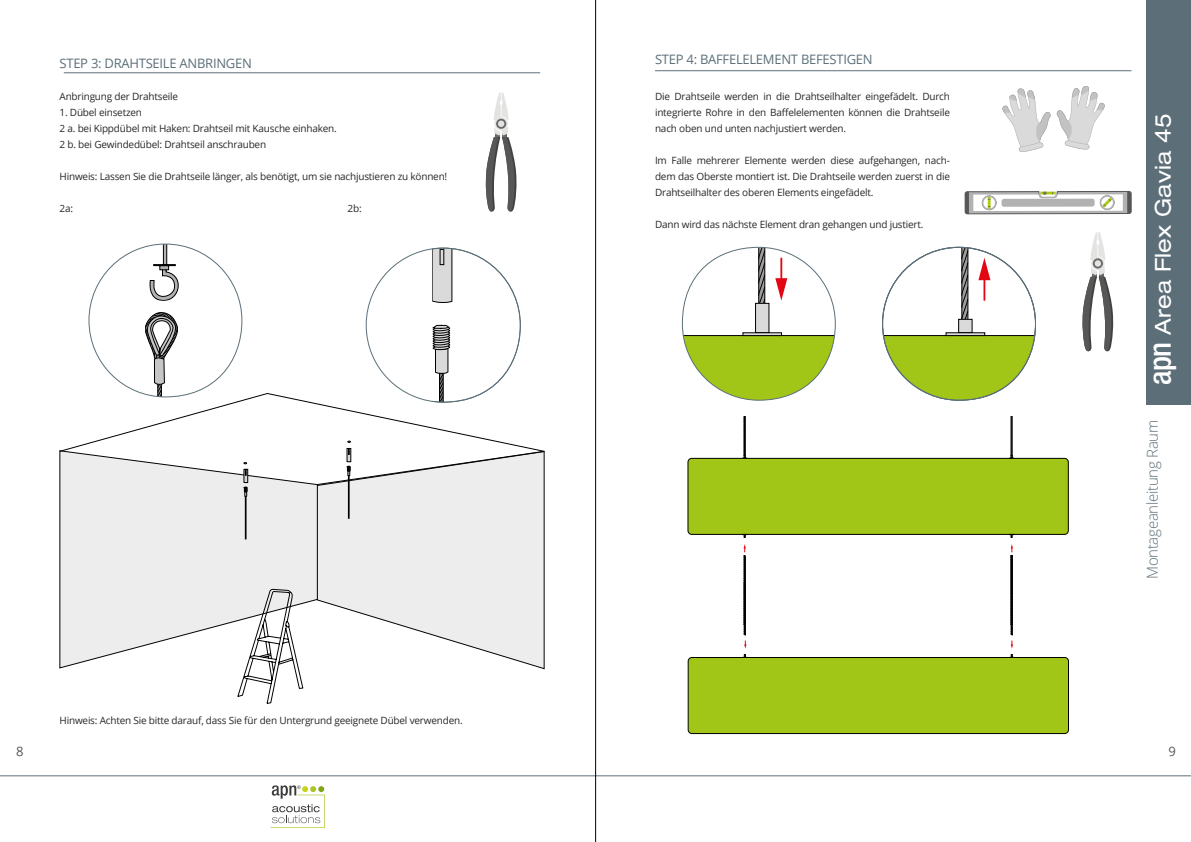
<style>
.page{position:relative;width:1191px;height:842px;background:#fff}
.page>*{position:absolute;margin:0;border:0;box-sizing:border-box;transform-origin:0 0}
.t1{font:expanded 22px "Helvetica Neue LT";letter-spacing:.01em;color:#fff}
.t2{font:300 15px "Open Sans";letter-spacing:-.02em;color:#5c6f79}
.t3{font:13px "Open Sans";letter-spacing:-.02em;color:#5c6f79}
.t4{font:13px "Open Sans";color:#575756}
.t5{font:10px/16px "Open Sans";letter-spacing:-.02em;color:#282827;text-align:justify}
.s1{font-weight:500;font-stretch:condensed;font-size:31px}
</style>
<div class="page">
<hr style="left:0;top:775px;width:1191px;height:1px;background:#5c6f79">
<svg style="left:270px;top:785px;width:55px;height:43px"></svg>
<div style="left:1146px;top:0;width:45px;height:405px;background:#5c6f79"></div>
<hr style="left:64px;top:72px;width:476px;height:1px;background:#5c6f79">
<svg style="left:59px;top:485px;width:258px;height:184px;background:#ededed"></svg>
<svg style="left:317px;top:485px;width:228px;height:184px"></svg>
<svg style="left:236px;top:588px;width:68px;height:116px"></svg>
<svg style="left:59px;top:392px;width:486px;height:93px"></svg>
<div style="left:245px;top:496px;width:1px;height:43px;border:1px solid #000"></div>
<div style="left:348px;top:476px;width:1px;height:42px;border:1px solid #000"></div>
<svg style="left:347px;top:441px;width:4px;height:35px"></svg>
<svg style="left:244px;top:462px;width:4px;height:34px"></svg>
<svg style="left:485px;top:93px;width:32px;height:119px"></svg>
<hr style="left:595px;top:0;width:1px;height:842px;background:#000">
<svg style="left:1002px;top:88px;width:48px;height:64px"></svg>
<svg style="left:1056px;top:86px;width:49px;height:63px"></svg>
<svg style="left:964px;top:191px;width:167px;height:23px"></svg>
<div style="left:1001px;top:199px;width:93px;height:8px;background:#b3b2b2;border-radius:3px"></div>
<div style="left:688px;top:657px;width:380px;height:76px;background:#a2c617;border-radius:4px"></div>
<div style="left:688px;top:657px;width:380px;height:77px;border:1px solid #000;border-radius:4px"></div>
<svg style="left:742px;top:416px;width:5px;height:42px"></svg>
<svg style="left:1009px;top:416px;width:4px;height:42px"></svg>
<div style="left:688px;top:458px;width:380px;height:76px;background:#a2c617;border-radius:4px"></div>
<div style="left:688px;top:458px;width:380px;height:76px;border:1px solid #000;border-radius:4px"></div>
<svg style="left:1009px;top:544px;width:5px;height:114px"></svg>
<svg style="left:742px;top:544px;width:5px;height:114px"></svg>
<svg style="left:742px;top:534px;width:5px;height:3px"></svg>
<svg style="left:1082px;top:232px;width:32px;height:120px"></svg>
<hr style="left:655px;top:70px;width:476px;height:1px;background:#5c6f79">
<svg style="left:882px;top:335px;width:153px;height:65px"></svg>
<hr style="left:983px;top:276px;width:2px;height:25px;background:#e30613">
<svg style="left:978px;top:258px;width:12px;height:22px"></svg>
<svg style="left:959px;top:247px;width:9px;height:72px"></svg>
<div style="left:958px;top:319px;width:14px;height:14px;background:#dadada"></div>
<div style="left:958px;top:319px;width:14px;height:14px;border:1px solid #000"></div>
<div style="left:945px;top:333px;width:40px;height:3px;border:1px solid #000"></div>
<svg style="left:682px;top:335px;width:153px;height:65px"></svg>
<hr style="left:780px;top:258px;width:2px;height:24px;background:#e30613">
<svg style="left:775px;top:278px;width:12px;height:23px"></svg>
<svg style="left:756px;top:249px;width:9px;height:54px"></svg>
<div style="left:755px;top:303px;width:14px;height:30px;background:#dadada"></div>
<div style="left:755px;top:303px;width:14px;height:30px;border:1px solid #000"></div>
<div style="left:742px;top:333px;width:39px;height:3px;border:1px solid #000"></div>
<div style="left:89px;top:244px;width:153px;height:153px;background:#fff;border-radius:50%"></div>
<svg style="left:144px;top:312px;width:34px;height:85px"></svg>
<svg style="left:147px;top:244px;width:37px;height:57px"></svg>
<div style="left:366px;top:248px;width:154px;height:154px;background:#fff;border-radius:50%"></div>
<svg style="left:432px;top:248px;width:89px;height:155px"></svg>
<h3 class="t3" style="left:60px;top:54px;width:194px">STEP 3: DRAHTSEILE ANBRINGEN</h3>
<p class="t5" style="left:60px;top:88px;width:120px">Anbringung der Drahtseile</p>
<p class="t5" style="left:60px;top:104px;width:279px;text-align:left">1. Dübel einsetzen<br>2 a. bei Kippdübel mit Haken: Drahtseil mit Kausche einhaken.<br>2 b. bei Gewindedübel: Drahtseil anschrauben</p>
<p class="t5" style="left:60px;top:168px;width:389px">Hinweis: Lassen Sie die Drahtseile länger, als benötigt, um sie nachjustieren zu können!</p>
<p class="t5" style="left:60px;top:200px;width:15px">2a:</p>
<p class="t5" style="left:348px;top:200px;width:16px">2b:</p>
<h3 class="t3" style="left:655px;top:50px;width:219px">STEP 4: BAFFELELEMENT BEFESTIGEN</h3>
<p class="t5" style="left:655px;top:88px;width:296px">Die Drahtseile werden in die Drahtseilhalter eingefädelt. Durch integrierte Rohre in den Baffelelementen können die Drahtseile nach oben und unten nachjustiert werden.</p>
<p class="t5" style="left:655px;top:152px;width:296px">Im Falle mehrerer Elemente werden diese aufgehangen, nach&shy;dem das Oberste montiert ist. Die Drahtseile werden zuerst in die Drahtseilhalter des oberen Elements eingefädelt.</p>
<p class="t5" style="left:655px;top:216px;width:270px">Dann wird das nächste Element dran gehangen und justiert.</p>
<p class="t5" style="left:60px;top:712px;width:405px">Hinweis: Achten Sie bitte darauf, dass Sie für den Untergrund geeignete Dübel verwenden.</p>
<h1 class="t1" style="left:1149px;top:385px;width:273px;rotate:-90deg"><span class="s1">apn</span> Area Flex Gavia 45</h1>
<h2 class="t2" style="left:1142px;top:579px;width:160px;rotate:-90deg">Montageanleitung Raum</h2>
<h3 class="t4" style="left:16px;top:742px;width:9px">8</h3>
<h3 class="t4" style="left:1168px;top:742px;width:9px">9</h3>
</div>
